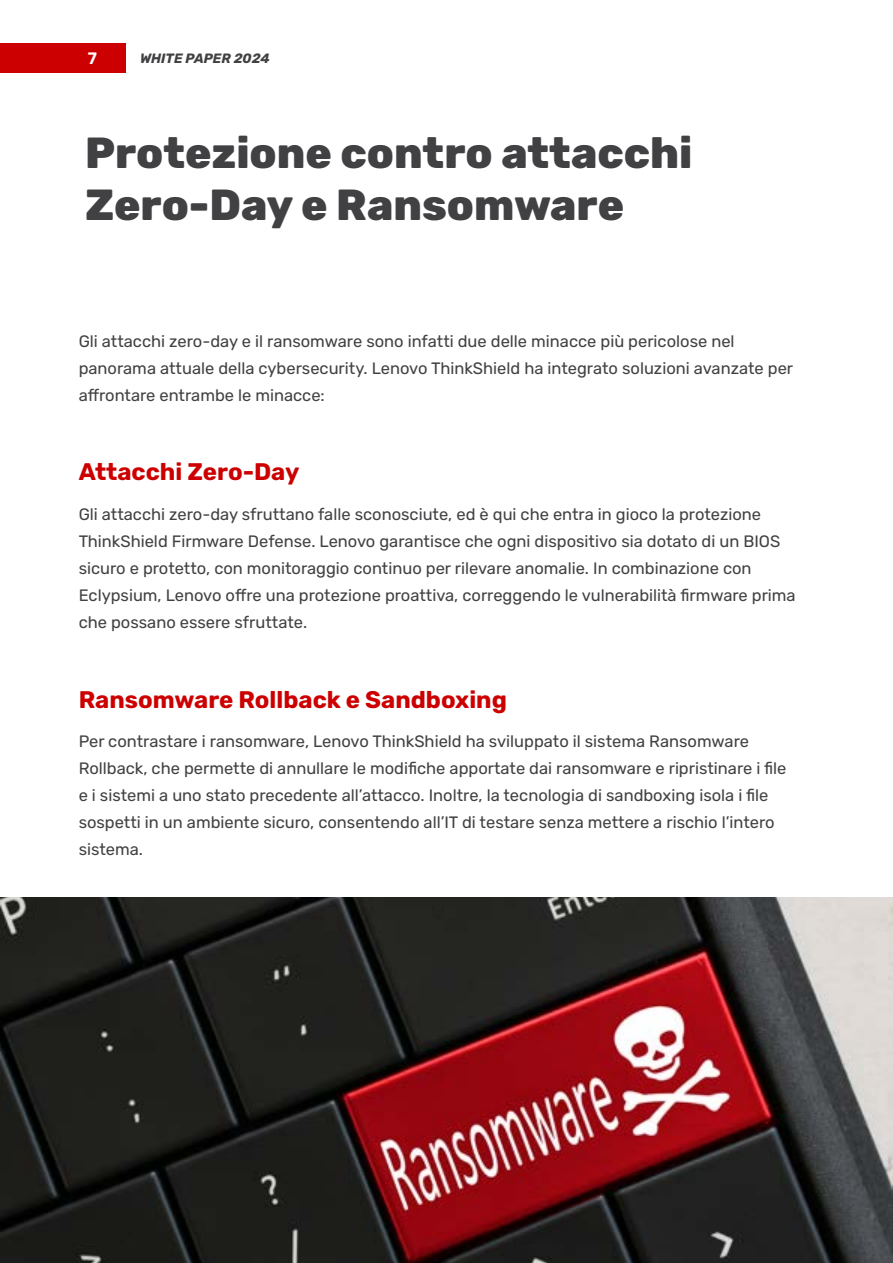
<style>
.page{position:relative;width:893px;height:1263px;background:#fff}
.page>*{position:absolute;margin:0;border:0;box-sizing:border-box;transform-origin:0 0}
.t1{font:800 43.5px/52.2px "Rubik";color:#414042}
.t2{font:700 24px "Rubik";color:#cc0001}
.t3{font:16.5px/27px "Rubik";color:#414042}
.t4{font:600 16.5px "Rubik";color:#fff}
.t5{font:italic 700 13.5px "Rubik";color:#414042}
</style>
<div class="page">
<img style="left:0;top:897px;width:893px;height:366px">
<div style="left:0;top:43px;width:125px;height:30px;background:#cc0001"></div>
<p class="t4" style="left:88px;top:49px;width:11px">7</p>
<p class="t5" style="left:140px;top:51px;width:131px">WHITE PAPER 2024</p>
<h1 class="t1" style="left:85px;top:128px;width:609px">Protezione contro attacchi<br>Zero-Day e Ransomware</h1>
<p class="t3" style="left:79px;top:328px;width:716px">Gli attacchi zero-day e il ransomware sono infatti due delle minacce più pericolose nel panorama attuale della cybersecurity. Lenovo ThinkShield ha integrato soluzioni avanzate per affrontare entrambe le minacce:</p>
<h2 class="t2" style="left:79px;top:458px;width:222px">Attacchi Zero-Day</h2>
<p class="t3" style="left:79px;top:501px;width:718px">Gli attacchi zero-day sfruttano falle sconosciute, ed è qui che entra in gioco la protezione ThinkShield Firmware Defense. Lenovo garantisce che ogni dispositivo sia dotato di un BIOS sicuro e protetto, con monitoraggio continuo per rilevare anomalie. In combinazione con Eclypsium, Lenovo offre una protezione proattiva, correggendo le vulnerabilità firmware prima che possano essere sfruttate.</p>
<h2 class="t2" style="left:79px;top:685px;width:430px">Ransomware Rollback e Sandboxing</h2>
<p class="t3" style="left:79px;top:728px;width:709px">Per contrastare i ransomware, Lenovo ThinkShield ha sviluppato il sistema Ransomware Rollback, che permette di annullare le modifiche apportate dai ransomware e ripristinare i file e i sistemi a uno stato precedente all’attacco. Inoltre, la tecnologia di sandboxing isola i file sospetti in un ambiente sicuro, consentendo all’IT di testare senza mettere a rischio l’intero sistema.</p>
</div>
